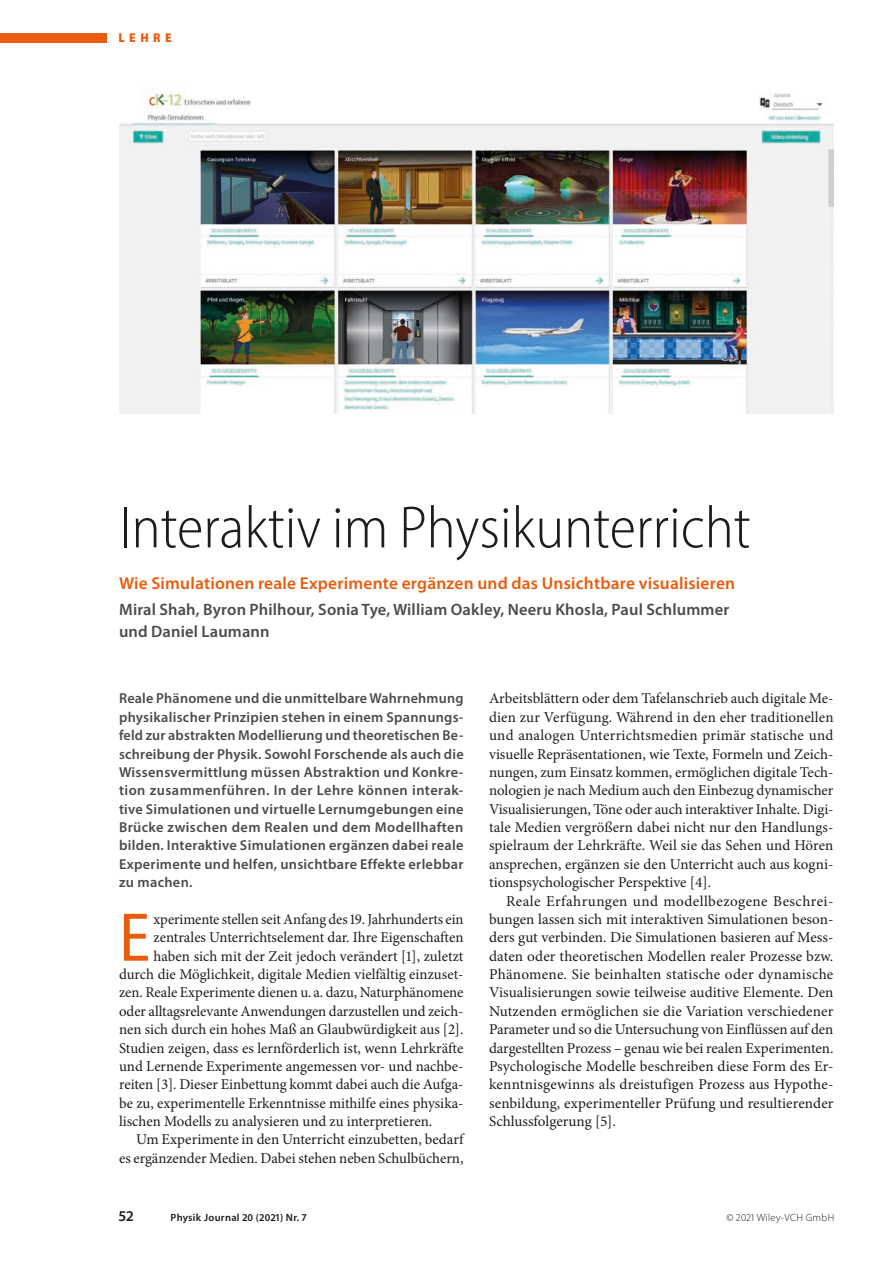
<style>
.page{position:relative;width:893px;height:1263px;background:#fff}
.page>*{position:absolute;margin:0;border:0;box-sizing:border-box;transform-origin:0 0}
.GT_Initial_3zeilig{font:semi-condensed 69.6px "Myriad Pro";color:#ea5b0c}
.Head{font:300 semi-condensed 60px "Myriad Pro";color:#1d1d1b}
.Subhead{font:600 17.25px "Myriad Pro";letter-spacing:.01em;color:#ea5b0c}
.Autor{font:600 16.5px/21.8px "Myriad Pro";letter-spacing:.01em;color:#4b4b4a}
.GT{font:15px/18.3px "Minion Pro";color:#1d1d1b;text-align:right}
.GT_Initial_3zeilig-2{font:15px "Minion Pro";color:#1d1d1b}
.t1{font:600 15px "Myriad Pro";color:#1d1d1b}
.Vorspann{font:600 14.4px/18.3px "Myriad Pro";letter-spacing:.02em;color:#4b4b4a;text-align:justify}
.t2{font:900 semi-condensed 12.75px "Myriad Pro";letter-spacing:.36em;color:#ea5b0c}
.t3{font:600 10.5px "Myriad Pro";letter-spacing:.03em;color:#1d1d1b}
.t4{font:300 10.5px "Myriad Pro";letter-spacing:.03em;color:#1d1d1b}
</style>
<div class="page">
<div style="left:0;top:33px;width:106px;height:9px;background:#ea5b0c"></div>
<img style="left:119px;top:91px;width:714px;height:322px">
<p class="t2" style="left:118px;top:30px;width:55px">LEHRE</p>
<p class="Head" style="left:119px;top:492px;width:633px">Interaktiv im Physikunterricht</p>
<p class="Subhead" style="left:119px;top:572px;width:618px">Wie Simulationen reale Experimente ergänzen und das Unsichtbare visualisieren</p>
<p class="Autor" style="left:119px;top:598px;width:612px">Miral Shah, Byron Philhour, Sonia Tye, William Oakley, Neeru Khosla, Paul Schlummer und Daniel Laumann</p>
<p class="Vorspann" style="left:119px;top:689px;width:346px">Reale Phänomene und die unmittelbare Wahrnehmung physikalischer Prinzipien stehen in einem Spannungs&shy;feld zur abstrakten Modellierung und theoretischen Be&shy;schreibung der Physik. Sowohl Forschende als auch die Wissensvermittlung müssen Abstraktion und Konkre&shy;tion zusammenführen. In der Lehre können interak&shy;tive Simulationen und virtuelle Lernumgebungen eine Brücke zwischen dem Realen und dem Modellhaften bilden. Interaktive Simulationen ergänzen dabei reale Experimente und helfen, unsichtbare Effekte erlebbar zu machen.</p>
<p class="GT_Initial_3zeilig" style="left:119px;top:895px;width:32px">E</p>
<p class="GT_Initial_3zeilig-2" style="left:153px;top:909px;width:312px">xperimente stellen seit Anfang des 19. Jahrhunderts ein</p>
<p class="GT_Initial_3zeilig-2" style="left:153px;top:927px;width:311px">zentrales Unterrichtselement dar. Ihre Eigenschaften</p>
<p class="GT_Initial_3zeilig-2" style="left:153px;top:946px;width:311px">haben sich mit der Zeit jedoch verändert [1], zuletzt</p>
<p class="GT_Initial_3zeilig-2" style="left:119px;top:964px;width:346px">durch die Möglichkeit, digitale Medien vielfältig einzuset-</p>
<p class="GT_Initial_3zeilig-2" style="left:119px;top:982px;width:346px">zen. Reale Experimente dienen u. a. dazu, Naturphänomene</p>
<p class="GT_Initial_3zeilig-2" style="left:119px;top:1001px;width:346px">oder alltagsrelevante Anwendungen darzustellen und zeich-</p>
<p class="GT_Initial_3zeilig-2" style="left:119px;top:1019px;width:346px">nen sich durch ein hohes Maß an Glaubwürdigkeit aus [2].</p>
<p class="GT_Initial_3zeilig-2" style="left:119px;top:1038px;width:346px">Studien zeigen, dass es lernförderlich ist, wenn Lehrkräfte</p>
<p class="GT_Initial_3zeilig-2" style="left:119px;top:1056px;width:346px">und Lernende Experimente angemessen vor- und nachbe-</p>
<p class="GT_Initial_3zeilig-2" style="left:119px;top:1074px;width:346px">reiten [3]. Dieser Einbettung kommt dabei auch die Aufga-</p>
<p class="GT_Initial_3zeilig-2" style="left:119px;top:1093px;width:346px">be zu, experimentelle Erkenntnisse mithilfe eines physika-</p>
<p class="GT_Initial_3zeilig-2" style="left:119px;top:1111px;width:315px">lischen Modells zu analysieren und zu interpretieren.</p>
<p class="GT" style="left:119px;top:1130px;width:346px">Um Experimente in den Unterricht einzubetten, bedarf<br>es ergänzender Medien. Dabei stehen neben Schulbüchern,</p>
<p class="GT" style="left:489px;top:689px;width:346px;text-align:left">Arbeitsblättern oder dem Tafelanschrieb auch digitale Me&shy;dien zur Verfügung. Während in den eher traditionellen und analogen Unterrichtsmedien primär statische und visuelle Repräsentationen, wie Texte, Formeln und Zeich&shy;nungen, zum Einsatz kommen, ermöglichen digitale Tech&shy;nologien je nach Medium auch den Einbezug dynamischer Visualisierungen, Töne oder auch interaktiver Inhalte. Digi&shy;tale Medien vergrößern dabei nicht nur den Handlungs&shy;spielraum der Lehrkräfte. Weil sie das Sehen und Hören ansprechen, ergänzen sie den Unterricht auch aus kogni&shy;tionspsychologischer Perspektive [4].</p>
<p class="GT" style="left:489px;top:892px;width:346px;text-align:justify;text-indent:17px">Reale Erfahrungen und modellbezogene Beschrei&shy;bungen lassen sich mit interaktiven Simulationen beson&shy;ders gut verbinden. Die Simulationen basieren auf Mess&shy;daten oder theoretischen Modellen realer Prozesse bzw.<br>Phänomene. Sie beinhalten statische oder dynamische Visualisierungen sowie teilweise auditive Elemente. Den Nutzenden ermöglichen sie die Variation verschiedener Parameter und so die Untersuchung von Einflüssen auf den dargestellten Prozess – genau wie bei realen Experimenten.<br>Psychologische Modelle beschreiben diese Form des Er&shy;kenntnisgewinns als dreistufigen Prozess aus Hypothe&shy;senbildung, experimenteller Prüfung und resultierender Schlussfolgerung [5].</p>
<p class="t1" style="left:119px;top:1206px;width:16px">52</p>
<p class="t3" style="left:171px;top:1211px;width:138px">Physik Journal 20 (2021) Nr. 7</p>
<p class="t4" style="left:726px;top:1211px;width:109px">© 2021 Wiley-VCH GmbH</p>
</div>
